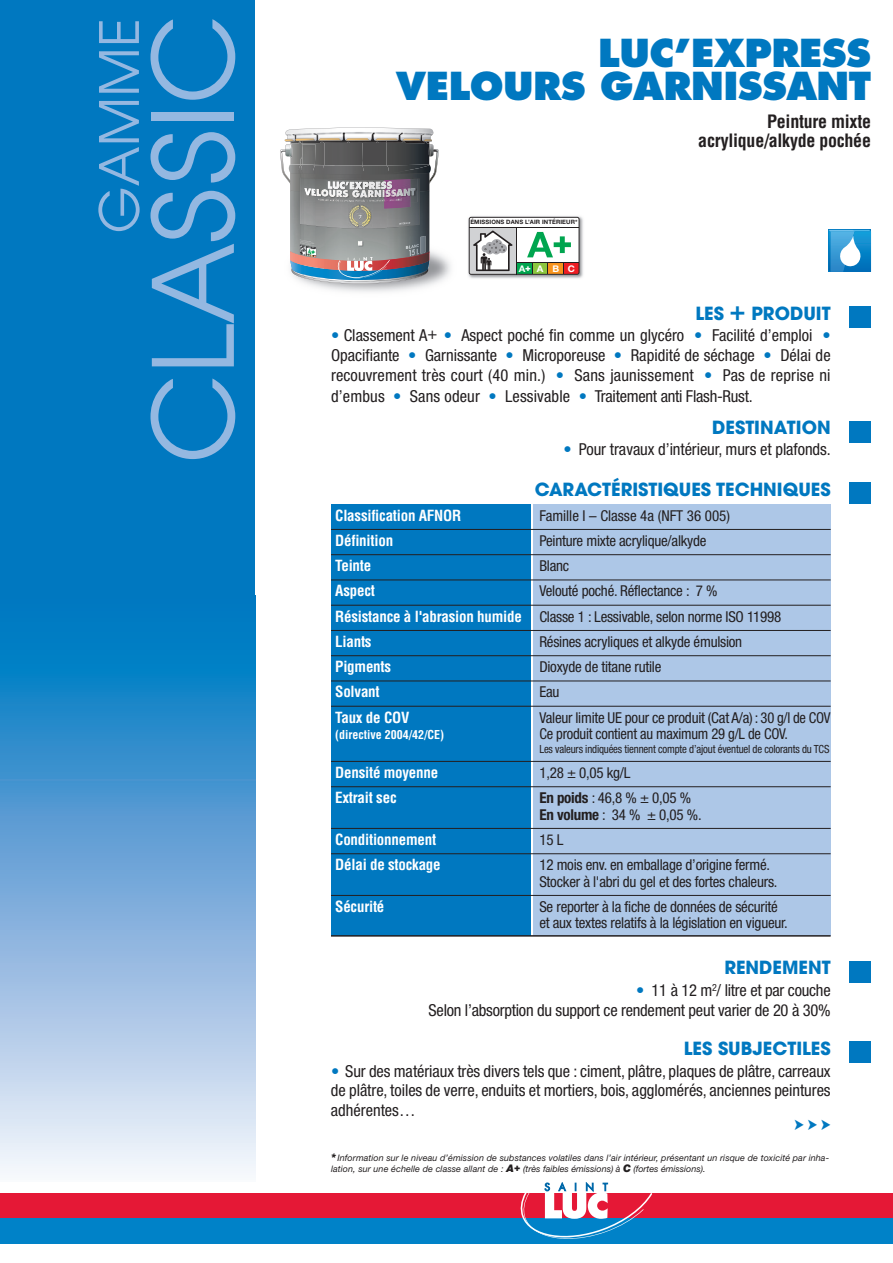
<style>
.page{position:relative;width:893px;height:1263px;background:#fff}
.page>*{position:absolute;margin:0;border:0;box-sizing:border-box;transform-origin:0 0}
.t1{font:800 37.5px/33px "Futura";letter-spacing:-.015em;color:#0078c0;text-align:right}
.t2{font:700 18px "Avant Garde";color:#0078c0}
.t3{font:700 condensed 18px/19.5px "Helvetica";letter-spacing:-.015em;color:#231f20;text-align:right}
.t4{font:condensed 16.5px/19.5px "Helvetica Neue";letter-spacing:-.005em;color:#231f20;text-align:justify}
.t5{font:condensed 15px/16.5px "Helvetica Neue";letter-spacing:-.015em;color:#231f20}
.t6{font:700 condensed 15px "Helvetica";letter-spacing:-.015em;color:#fff}
.t7{font:700 condensed 12px "Helvetica";color:#fff}
.t8{font:condensed 11.25px "Helvetica Neue";letter-spacing:-.015em;color:#231f20;scale:.96 1}
.t9{font:700 9.15px "Helvetica Neue";color:#fff;scale:1.05 1}
.t10{font:italic 9px/10.5px "Helvetica Neue";letter-spacing:.01em;color:#231f20}
.t11{font:700 6px "Helvetica Neue";letter-spacing:.015em;color:#231f20}
.s1{font-weight:900}
.s2{font-weight:500;font-size:27px}
.s3{color:#0078c0}
.s4{font-family:"Helvetica";font-weight:700;color:#fff}
.s5{font-weight:700}
.s6{font-weight:900;font-size:10.5px}
</style>
<div class="page">
<div style="left:0;top:0;width:255px;height:600px;background:#0078c0"></div>
<div style="left:0;top:595px;width:255px;height:596px;background:linear-gradient(to bottom,#006dbd,#fef1fa)"></div>
<svg style="left:98px;top:101px;width:42px;height:130px"></svg>
<svg style="left:99px;top:51px;width:40px;height:42px"></svg>
<svg style="left:99px;top:21px;width:40px;height:22px"></svg>
<svg style="left:150px;top:378px;width:85px;height:81px"></svg>
<svg style="left:150px;top:191px;width:85px;height:175px"></svg>
<svg style="left:150px;top:132px;width:85px;height:51px"></svg>
<div style="left:152px;top:112px;width:82px;height:8px;background:#94b8e1"></div>
<svg style="left:150px;top:19px;width:85px;height:81px"></svg>
<div style="left:0;top:1182px;width:893px;height:81px;background:#fff"></div>
<div style="left:0;top:1193px;width:893px;height:25px;background:#e51836"></div>
<div style="left:0;top:1218px;width:893px;height:26px;background:#0082c8"></div>
<svg style="left:520px;top:1182px;width:132px;height:57px"></svg>
<div style="left:850px;top:306px;width:21px;height:21px;background:#0078c0"></div>
<div style="left:850px;top:961px;width:21px;height:21px;background:#0078c0"></div>
<div style="left:850px;top:1042px;width:21px;height:21px;background:#0078c0"></div>
<img style="left:468px;top:216px;width:115px;height:63px">
<svg style="left:469px;top:217px;width:110px;height:58px"></svg>
<svg style="left:280px;top:128px;width:159px;height:156px;background:#929295"></svg>
<svg style="left:828px;top:230px;width:43px;height:42px"></svg>
<div style="left:850px;top:483px;width:21px;height:21px;background:#0078c0"></div>
<div style="left:331px;top:504px;width:200px;height:431px;background:#0078c0"></div>
<div style="left:533px;top:504px;width:298px;height:431px;background:#adc7e7"></div>
<hr style="left:331px;top:529px;width:500px;height:1px;background:#231f20">
<hr style="left:331px;top:554px;width:500px;height:1px;background:#231f20">
<hr style="left:331px;top:580px;width:500px;height:1px;background:#231f20">
<hr style="left:331px;top:605px;width:500px;height:1px;background:#231f20">
<hr style="left:331px;top:630px;width:500px;height:1px;background:#231f20">
<hr style="left:331px;top:655px;width:500px;height:1px;background:#231f20">
<hr style="left:331px;top:681px;width:500px;height:1px;background:#231f20">
<hr style="left:331px;top:706px;width:500px;height:1px;background:#231f20">
<hr style="left:331px;top:761px;width:500px;height:1px;background:#231f20">
<hr style="left:331px;top:786px;width:500px;height:1px;background:#231f20">
<hr style="left:331px;top:828px;width:500px;height:1px;background:#231f20">
<hr style="left:331px;top:853px;width:500px;height:1px;background:#231f20">
<hr style="left:331px;top:895px;width:500px;height:1px;background:#231f20">
<hr style="left:331px;top:935px;width:500px;height:2px;background:#231f20">
<div style="left:850px;top:421px;width:21px;height:21px;background:#0078c0"></div>
<h1 class="t1" style="left:396px;top:39px;width:477px">LUC’EXPRESS<br>VELOURS GARNISSANT</h1>
<p class="t3" style="left:698px;top:112px;width:174px">Peinture mixte acrylique/alkyde pochée</p>
<p class="t11" style="left:470px;top:220px;width:109px">ÉMISSIONS DANS L’AIR INTÉRIEUR*</p>
<p class="t9" style="left:519px;top:265px;width:55px">A<span class="s1">+</span>A BC</p>
<p class="t2" style="left:695px;top:306px;width:137px">LES <span class="s2">+</span> PRODUIT</p>
<p class="t4" style="left:331px;top:326px;width:501px;line-height:20.2px"><span class="s3">•</span> Classement A+ <span class="s3">•</span> Aspect poché fin comme un glycéro <span class="s3">•</span> Facilité d’emploi <span class="s3">• </span>Opacifiante <span class="s3">•</span> Garnissante <span class="s3">•</span> Microporeuse <span class="s3">•</span> Rapidité de séchage <span class="s3">•</span> Délai de recouvrement très court (40 min.) <span class="s3">•</span> Sans jaunissement <span class="s3">•</span> Pas de reprise ni d’embus <span class="s3">•</span> Sans odeur <span class="s3">•</span> Lessivable <span class="s3">•</span> Traitement anti Flash-Rust.</p>
<p class="t2" style="left:712px;top:421px;width:120px">DESTINATION</p>
<p class="t4" style="left:563px;top:440px;width:269px"><span class="s3">•</span> Pour travaux d’intérieur, murs et plafonds.</p>
<p class="t2" style="left:535px;top:483px;width:297px">CARACTÉRISTIQUES TECHNIQUES</p>
<p class="t6" style="left:335px;top:506px;width:127px">Classification AFNOR</p>
<p class="t5" style="left:539px;top:508px;width:192px">Famille I – Classe 4a (NFT 36 005)</p>
<p class="t6" style="left:335px;top:532px;width:59px">Définition</p>
<p class="t5" style="left:539px;top:533px;width:169px">Peinture mixte acrylique/alkyde</p>
<p class="t6" style="left:335px;top:557px;width:38px">Teinte</p>
<p class="t5" style="left:539px;top:559px;width:31px">Blanc</p>
<p class="t6" style="left:335px;top:582px;width:41px">Aspect</p>
<p class="t5" style="left:335px;top:580px;width:448px;line-height:25.2px;text-indent:204px">Velouté poché. Réflectance : 7 %<br><span class="s4">Résistance à l'abrasion humide</span> Classe 1 : Lessivable, selon norme ISO 11998</p>
<p class="t6" style="left:335px;top:633px;width:38px">Liants</p>
<p class="t5" style="left:539px;top:634px;width:204px">Résines acryliques et alkyde émulsion</p>
<p class="t6" style="left:335px;top:658px;width:57px">Pigments</p>
<p class="t5" style="left:539px;top:660px;width:124px">Dioxyde de titane rutile</p>
<p class="t6" style="left:335px;top:683px;width:46px">Solvant</p>
<p class="t5" style="left:539px;top:685px;width:22px">Eau</p>
<p class="t6" style="left:335px;top:709px;width:76px">Taux de COV</p>
<p class="t5" style="left:539px;top:710px;width:293px">Valeur limite UE pour ce produit (Cat A/a) : 30 g/l de COV</p>
<p class="t7" style="left:335px;top:728px;width:110px">(directive 2004/42/CE)</p>
<p class="t5" style="left:539px;top:727px;width:250px">Ce produit contient au maximum 29 g/L de COV.</p>
<p class="t8" style="left:539px;top:744px;width:304px">Les valeurs indiquées tiennent compte d’ajout éventuel de colorants du TCS</p>
<p class="t6" style="left:335px;top:764px;width:105px">Densité moyenne</p>
<p class="t5" style="left:539px;top:765px;width:93px">1,28 ± 0,05 kg/L</p>
<p class="t6" style="left:335px;top:789px;width:63px">Extrait sec</p>
<p class="t5" style="left:539px;top:791px;width:164px"><span class="s5">En poids</span> : 46,8 % ± 0,05 %<br><span class="s5">En volume</span> : 34 % ± 0,05 %.</p>
<p class="t6" style="left:335px;top:831px;width:102px">Conditionnement</p>
<p class="t5" style="left:539px;top:832px;width:25px">15 L</p>
<p class="t6" style="left:335px;top:856px;width:107px">Délai de stockage</p>
<p class="t5" style="left:539px;top:858px;width:240px">12 mois env. en emballage d’origine fermé.<br>Stocker à l'abri du gel et des fortes chaleurs.</p>
<p class="t6" style="left:335px;top:898px;width:51px">Sécurité</p>
<p class="t5" style="left:539px;top:899px;width:250px">Se reporter à la fiche de données de sécurité et aux textes relatifs à la législation en vigueur.</p>
<p class="t2" style="left:724px;top:961px;width:108px">RENDEMENT</p>
<p class="t4" style="left:429px;top:982px;width:403px;text-align:right"><span class="s3">•</span> 11 à 12 m<sup>2</sup>/ litre et par couche<br>Selon l’absorption du support ce rendement peut varier de 20 à 30%</p>
<p class="t2" style="left:684px;top:1042px;width:148px">LES SUBJECTILES</p>
<p class="t4" style="left:331px;top:1062px;width:501px"><span class="s3">•</span> Sur des matériaux très divers tels que : ciment, plâtre, plaques de plâtre, carreaux de plâtre, toiles de verre, enduits et mortiers, bois, agglomérés, anciennes peintures adhérentes…</p>
<p class="t10" style="left:331px;top:1153px;width:500px"><span class="s6">*</span> Information sur le niveau d’émission de substances volatiles dans l’air intérieur, présentant un risque de toxicité par inha&shy;lation, sur une échelle de classe allant de : <span class="s6">A+</span> (très faibles émissions) à <span class="s6">C</span> (fortes émissions).</p>
</div>
